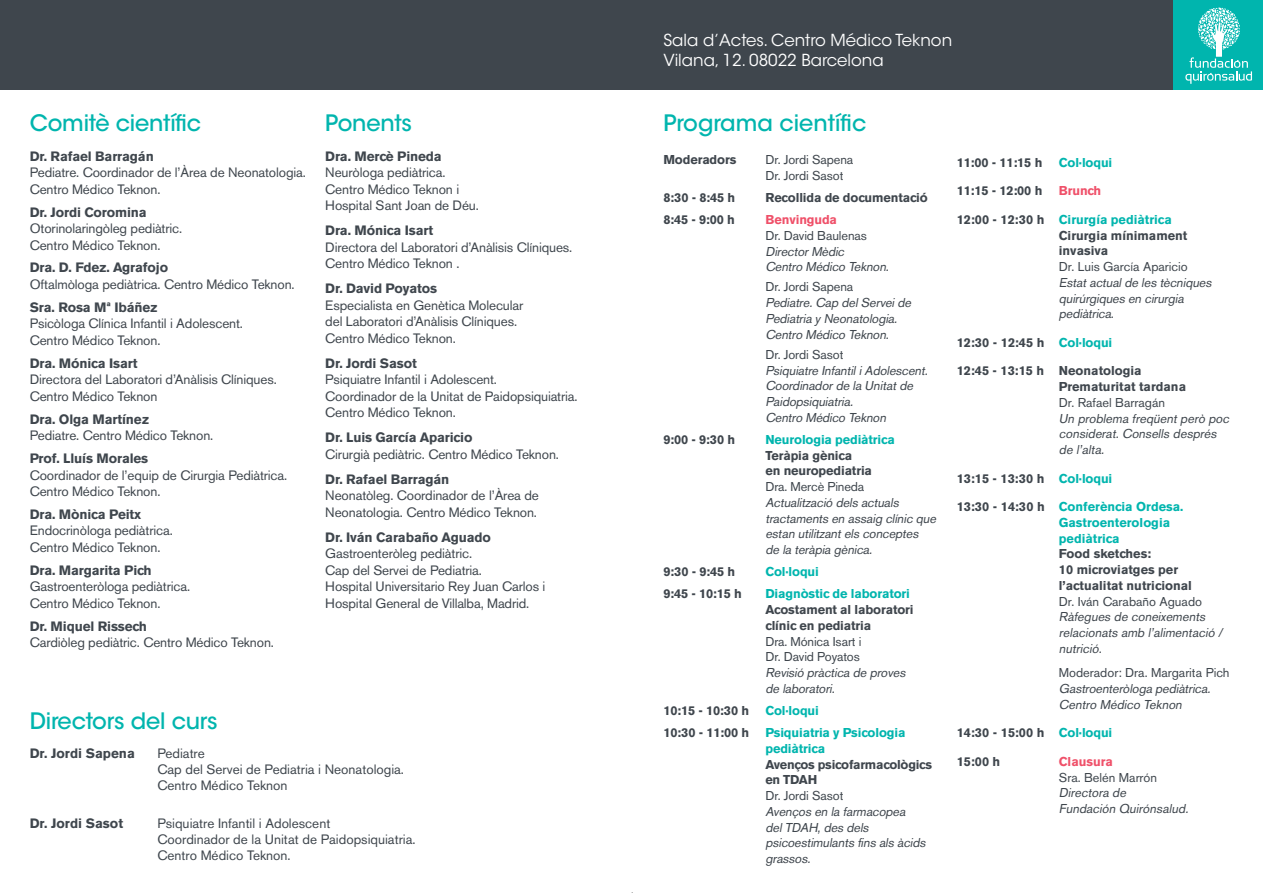
<style>
.page{position:relative;width:1263px;height:893px;background:#fff}
.page>*{position:absolute;margin:0;border:0;box-sizing:border-box;transform-origin:0 0}
.t1{font:500 22.5px "ITC Avant Garde Std";letter-spacing:-.01em;color:#00b5ae}
.t2{font:16.5px "ITC Avant Garde Std";color:#fff}
.t3{font:13.5px/16.5px "Akzidenz Grotesk BE";letter-spacing:-.01em;color:#3f464d}
.t4{font:700 13.5px "Akzidenz Grotesk BE";color:#3f464d}
.t5{font:italic 12.75px/15.8px "Akzidenz Grotesk BE";color:#3f464d}
.t6{font:700 12.75px/15.8px "Akzidenz Grotesk BE";letter-spacing:-.01em;color:#3f464d}
.t7{font:12.75px/15.8px "Akzidenz Grotesk BE";letter-spacing:-.01em;color:#3f464d}
.t8{font:700 12.75px "Akzidenz Grotesk BE";letter-spacing:-.01em;color:#00b5ae}
.t9{font:700 12.75px "Akzidenz Grotesk BE";letter-spacing:-.01em;color:#ef5069}
.s1{font-weight:700}
.s2{font-weight:700;font-style:normal;color:#ef5069}
.s3{font-style:normal}
.s4{font-weight:700;font-style:normal;color:#00b5ae}
.s5{font-weight:700;font-style:normal}
.s6{color:#00b5ae}
.s7{font-weight:400}
.s8{font-weight:400;font-style:italic}
</style>
<div class="page">
<div style="left:0;top:0;width:1174px;height:89px;background:#3f464d"></div>
<div style="left:1174px;top:0;width:89px;height:89px;background:#00b5ae"></div>
<svg style="left:1185px;top:8px;width:67px;height:75px"></svg>
<p class="t1" style="left:30px;top:109px;width:173px">Comitè científic</p>
<p class="t3" style="left:30px;top:148px;width:278px"><span class="s1">Dr. Rafael Barragán<br></span>Pediatre. Coordinador de l’Àrea de Neonatologia.<br>Centro Médico Teknon.</p>
<p class="t3" style="left:30px;top:204px;width:154px"><span class="s1">Dr. Jordi Coromina<br></span>Otorinolaringòleg pediàtric.<br>Centro Médico Teknon.</p>
<p class="t3" style="left:30px;top:260px;width:266px"><span class="s1">Dra. D. Fdez. Agrafojo<br></span>Oftalmòloga pediàtrica. Centro Médico Teknon.</p>
<p class="t3" style="left:30px;top:299px;width:215px"><span class="s1">Sra. Rosa Mª Ibáñez<br></span>Psicòloga Clínica Infantil i Adolescent.<br>Centro Médico Teknon.</p>
<p class="t3" style="left:30px;top:355px;width:249px"><span class="s1">Dra. Mónica Isart<br></span>Directora del Laboratori d’Anàlisis Clíniques.<br>Centro Médico Teknon</p>
<p class="t3" style="left:30px;top:411px;width:185px"><span class="s1">Dra. Olga Martínez<br></span>Pediatre. Centro Médico Teknon.</p>
<p class="t3" style="left:30px;top:450px;width:259px"><span class="s1">Prof. Lluís Morales<br></span>Coordinador de l’equip de Cirurgia Pediàtrica.<br>Centro Médico Teknon.</p>
<p class="t3" style="left:30px;top:506px;width:145px"><span class="s1">Dra. Mònica Peitx<br></span>Endocrinòloga pediàtrica.<br>Centro Médico Teknon.</p>
<p class="t3" style="left:30px;top:562px;width:162px"><span class="s1">Dra. Margarita Pich<br></span>Gastroenteròloga pediàtrica.<br>Centro Médico Teknon.</p>
<p class="t3" style="left:30px;top:618px;width:246px"><span class="s1">Dr. Miquel Rissech<br></span>Cardiòleg pediàtric. Centro Médico Teknon.</p>
<p class="t1" style="left:325px;top:109px;width:88px">Ponents</p>
<p class="t3" style="left:325px;top:148px;width:155px"><span class="s1">Dra. Mercè Pineda<br></span>Neuròloga pediàtrica.<br>Centro Médico Teknon i<br>Hospital Sant Joan de Déu.</p>
<p class="t3" style="left:325px;top:222px;width:249px"><span class="s1">Dra. Mónica Isart<br></span>Directora del Laboratori d’Anàlisis Clíniques.<br>Centro Médico Teknon .</p>
<p class="t3" style="left:325px;top:280px;width:200px"><span class="s1">Dr. David Poyatos<br></span>Especialista en Genètica Molecular del Laboratori d’Anàlisis Clíniques.<br>Centro Médico Teknon.</p>
<p class="t3" style="left:325px;top:355px;width:254px"><span class="s1">Dr. Jordi Sasot<br></span>Psiquiatre Infantil i Adolescent.<br>Coordinador de la Unitat de Paidopsiquiatria.<br>Centro Médico Teknon.</p>
<p class="t3" style="left:325px;top:429px;width:235px"><span class="s1">Dr. Luis García Aparicio<br></span>Cirurgià pediàtric. Centro Médico Teknon.</p>
<p class="t3" style="left:325px;top:471px;width:215px"><span class="s1">Dr. Rafael Barragán<br></span>Neonatòleg. Coordinador de l’Àrea de<br>Neonatologia. Centro Médico Teknon.</p>
<p class="t3" style="left:325px;top:529px;width:222px"><span class="s1">Dr. Iván Carabaño Aguado<br></span>Gastroenteròleg pediàtric.<br>Cap del Servei de Pediatria.<br>Hospital Universitario Rey Juan Carlos i<br>Hospital General de Villalba, Madrid.</p>
<p class="t1" style="left:30px;top:707px;width:189px">Directors del curs</p>
<p class="t4" style="left:30px;top:745px;width:107px">Dr. Jordi Sapena</p>
<p class="t3" style="left:157px;top:745px;width:49px">Pediatre</p>
<p class="t3" style="left:157px;top:761px;width:248px">Cap del Servei de Pediatria i Neonatologia.</p>
<p class="t3" style="left:157px;top:777px;width:132px">Centro Médico Teknon</p>
<p class="t4" style="left:30px;top:815px;width:95px">Dr. Jordi Sasot</p>
<p class="t3" style="left:157px;top:815px;width:260px">Psiquiatre Infantil i Adolescent<br>Coordinador de la Unitat de Paidopsiquiatria.<br>Centro Médico Teknon.</p>
<p class="t2" style="left:663px;top:30px;width:290px">Sala d’Actes. Centro Médico Teknon</p>
<p class="t2" style="left:663px;top:50px;width:222px">Vilana, 12. 08022 Barcelona</p>
<p class="t1" style="left:663px;top:109px;width:204px">Programa científic</p>
<p class="t6" style="left:663px;top:152px;width:74px">Moderadors</p>
<p class="t7" style="left:765px;top:152px;width:89px">Dr. Jordi Sapena<br>Dr. Jordi Sasot</p>
<p class="t6" style="left:663px;top:190px;width:73px">8:30 - 8:45 h</p>
<p class="t6" style="left:765px;top:190px;width:164px">Recollida de documentació</p>
<p class="t6" style="left:663px;top:212px;width:73px">8:45 - 9:00 h</p>
<p class="t5" style="left:765px;top:212px;width:128px"><span class="s2">Benvinguda<br></span><span class="s3">Dr. David Baulenas<br></span>DirectorMèdic<br>Centro Médico Teknon.</p>
<p class="t5" style="left:765px;top:279px;width:150px"><span class="s3">Dr. Jordi Sapena<br></span>Pediatre.Cap delServeide<br>Pediatria y Neonatologia.<br>Centro Médico Teknon.</p>
<p class="t5" style="left:765px;top:346px;width:166px"><span class="s3">Dr. Jordi Sasot<br></span>Psiquiatre InfantiliAdolescent.<br>Coordinadorde la Unitatde<br>Paidopsiquiatria.<br>Centro Médico Teknon</p>
<p class="t6" style="left:663px;top:432px;width:73px">9:00 - 9:30 h</p>
<p class="t5" style="left:765px;top:432px;width:175px"><span class="s4">Neurologia pediàtrica<br></span><span class="s5">Teràpia gènica<br>en neuropediatria<br></span><span class="s3">Dra. Mercè Pineda<br></span>Actualització dels actuals tractaments en assaig clínic que estan utilitzantels conceptes de la teràpia gènica.</p>
<p class="t6" style="left:663px;top:564px;width:73px">9:30 - 9:45 h</p>
<p class="t8" style="left:765px;top:564px;width:55px">Col·loqui</p>
<p class="t6" style="left:663px;top:586px;width:80px">9:45 - 10:15 h</p>
<p class="t6" style="left:765px;top:586px;width:150px"><span class="s6">Diagnòstic de laboratori<br></span>Acostament al laboratori clínic en pediatria<br><span class="s7">Dra. Mónica Isart i<br>Dr. David Poyatos<br></span><span class="s8">Revisió pràctica de proves de laboratori.</span></p>
<p class="t6" style="left:663px;top:703px;width:87px">10:15 - 10:30 h</p>
<p class="t8" style="left:765px;top:703px;width:55px">Col·loqui</p>
<p class="t6" style="left:663px;top:725px;width:87px">10:30 - 11:00 h</p>
<p class="t5" style="left:765px;top:725px;width:168px"><span class="s4">Psiquiatria y Psicologia pediàtrica<br></span><span class="s5">Avenços psicofarmacològics en TDAH<br></span><span class="s3">Dr. Jordi Sasot<br></span>Avenços en la farmacopea delTDAH,des dels psicoestimulants fins als àcids grassos.</p>
<p class="t6" style="left:957px;top:155px;width:87px">11:00 - 11:15 h</p>
<p class="t8" style="left:1059px;top:155px;width:55px">Col·loqui</p>
<p class="t6" style="left:957px;top:183px;width:87px">11:15 - 12:00 h</p>
<p class="t9" style="left:1059px;top:184px;width:44px">Brunch</p>
<p class="t5" style="left:1059px;top:212px;width:157px;text-indent:-102px"><span class="s5">12:00 - 12:30 h</span> <span class="s4">Cirurgía pediàtrica<br></span><span class="s5">Cirurgia mínimament invasiva<br></span><span class="s3">Dr. Luis García Aparicio<br></span>Estatactualde les tècniques quirúrgiques en cirurgia pediàtrica.</p>
<p class="t6" style="left:957px;top:335px;width:157px">12:30 - 12:45 h <span class="s6">Col·loqui</span></p>
<p class="t5" style="left:1059px;top:363px;width:174px;text-indent:-102px"><span class="s5">12:45 - 13:15 h Neonatologia<br>Prematuritat tardana<br></span><span class="s3">Dr. Rafael Barragán<br></span>Un problema freqüent però poc considerat. Consells després de l’alta.</p>
<p class="t6" style="left:957px;top:470px;width:157px">13:15 - 13:30 h <span class="s6">Col·loqui</span></p>
<p class="t6" style="left:1059px;top:499px;width:168px;text-indent:-102px">13:30 - 14:30 h <span class="s6">Conferència Ordesa.<br>Gastroenterologia pediàtrica<br></span>Food sketches:<br>10 microviatges per l’actualitat nutricional<br><span class="s7">Dr. Iván Carabaño Aguado<br></span><span class="s8">Ràfegues de coneixements relacionats amb l’alimentació / nutrició.</span></p>
<p class="t5" style="left:1059px;top:665px;width:172px"><span class="s3">Moderador: Dra. Margarita Pich<br></span>Gastroenteròloga pediàtrica.<br>Centro Médico Teknon</p>
<p class="t6" style="left:957px;top:725px;width:157px">14:30 - 15:00 h <span class="s6">Col·loqui</span></p>
<p class="t6" style="left:957px;top:753px;width:45px">15:00 h</p>
<p class="t5" style="left:1059px;top:753px;width:134px"><span class="s2">Clausura<br></span><span class="s3">Sra. Belén Marrón<br></span>Directora de<br>Fundación Quirónsalud.</p>
</div>
